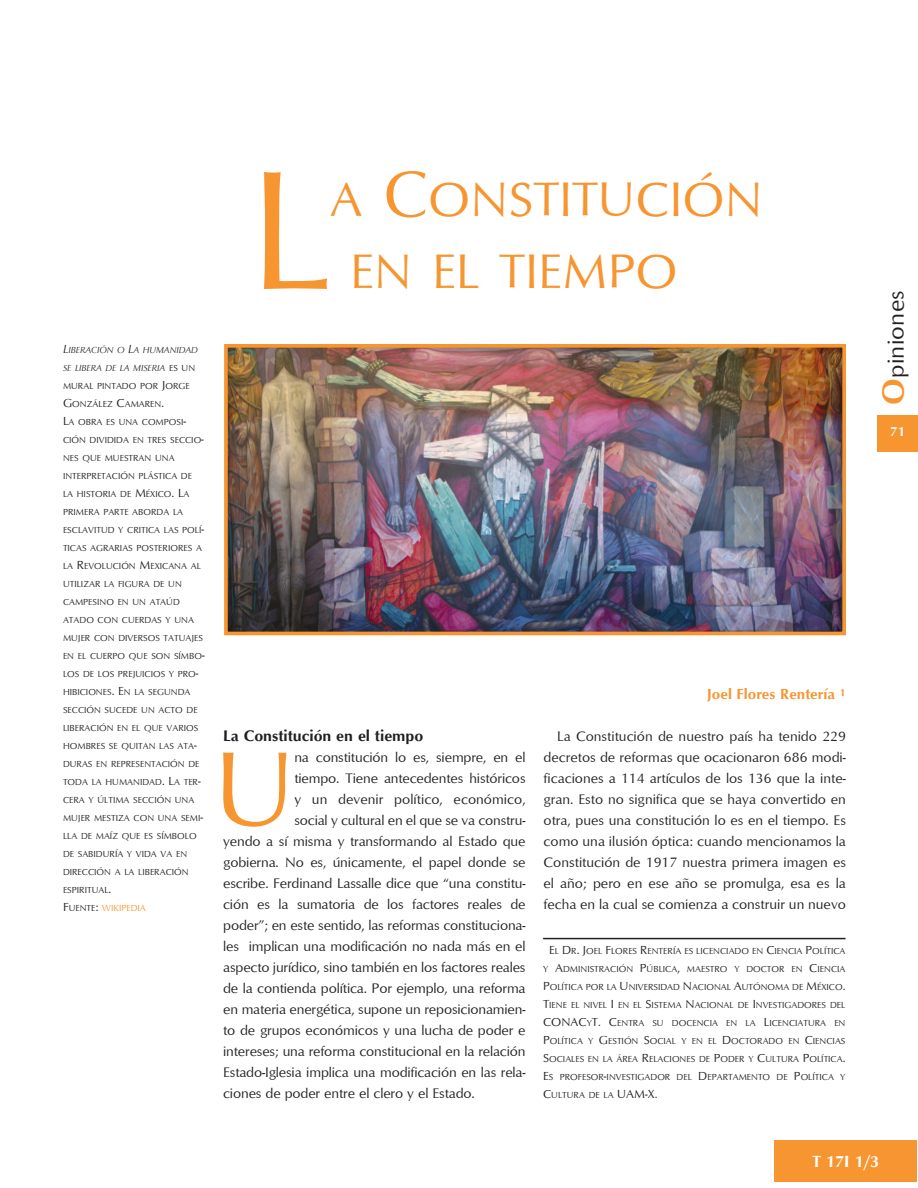
<style>
.page{position:relative;width:918px;height:1188px;background:#fff}
.page>*{position:absolute;margin:0;border:0;box-sizing:border-box;transform-origin:0 0}
.cabeza1_-_CAPITULAR{font:173.85px "Optimum";color:#f79530}
.cuerpoCapitular{font:108.3px "Optimum";color:#f79530}
.cabeza1{font:49.8px "Optimum";color:#f79530}
.t1{font:24px "Optimum";letter-spacing:.01em;color:#231f20}
.t2{font:700 16.5px "Optimum";color:#fff}
.subtitulo{font:700 15.75px "Optimum";color:#231f20}
.autor{font:700 15px "Optimum";color:#f79530}
.cuerpoCapitular-2{font:14.25px "Optimum";letter-spacing:-.01em;color:#231f20}
.cuerpo_de_texto{font:14.25px/21px "Optimum";color:#231f20;text-align:justify}
.folio{font:700 13.5px "Optimum";color:#fff}
.pie{font:12px "Optimum";color:#231f20}
.pies_de_foto{font:9px/18px "Optimum";color:#231f20}
.pie-2{font:9px/18px "Optimum";color:#231f20;text-align:justify}
.pies_de_foto-2{font:italic 9px/18px "Optimum";color:#231f20}
.pies_de_foto-3{font:9px "Optimum";color:#f79530}
.s1{font-size:66.45px}
.s2{font-size:12px}
.s3{font-style:normal}
.s4{font-style:normal;font-size:12px}
.s5{font-size:12px;color:#231f20}
.s6{color:#231f20}
.s7{font-weight:700;font-size:31.5px;color:#f79530}
</style>
<div class="page">
<div style="left:877px;top:415px;width:41px;height:36px;background:#f79530"></div>
<div style="left:775px;top:1140px;width:142px;height:42px;background:#f79530"></div>
<img style="left:229px;top:349px;width:612px;height:281px">
<div style="left:224px;top:344px;width:622px;height:291px;border:4px solid #f79530"></div>
<hr style="left:543px;top:938px;width:303px;height:1px;background:#231f20">
<p class="cabeza1" style="left:330px;top:169px;width:434px">A <span class="s1">C</span>ONSTITUCIÓN</p>
<p class="cabeza1_-_CAPITULAR" style="left:249px;top:123px;width:65px">L</p>
<p class="cabeza1" style="left:350px;top:241px;width:329px">EN EL TIEMPO</p>
<p class="pies_de_foto-2" style="left:63px;top:341px;width:136px"><span class="s2">L</span>IBERACIÓN O <span class="s2">L</span>A HUMANIDAD<br>SE LIBERA DE LA MISERIA <span class="s3">ES UN<br>MURAL PINTADO POR</span> <span class="s4">J</span><span class="s3">ORGE<br></span><span class="s4">G</span> <span class="s3">ONZÁLEZ</span> <span class="s4">C</span><span class="s3">AMAREN</span><span class="s4">.</span></p>
<p class="pies_de_foto" style="left:63px;top:413px;width:143px"><span class="s2">L</span>A OBRA ES UNA COMPOSI<span class="s2">-<br></span>CIÓN DIVIDIDA EN TRES SECCIO<span class="s2">-<br></span>NES QUE MUESTRAN UNA<br>INTERPRETACIÓN PLÁSTICA DE<br>LA HISTORIA DE <span class="s2">M</span> ÉXICO<span class="s2">. L</span>A<br>PRIMERA PARTE ABORDA LA<br>ESCLAVITUD Y CRITICA LAS POLÍ<span class="s2">-<br></span>TICAS AGRARIAS POSTERIORES A<br>LA <span class="s2">R</span>EVOLUCIÓN <span class="s2">M</span> EXICANA AL<br>UTILIZAR LA FIGURA DE UN<br>CAMPESINO EN UN ATAÚD<br>ATADO CON CUERDAS Y UNA<br>MUJER CON DIVERSOS TATUAJES<br>EN EL CUERPO QUE SON SÍMBO<span class="s2">-<br></span>LOS DE LOS PREJUICIOS Y PRO<span class="s2">-<br></span>HIBICIONES<span class="s2">. E</span>N LA SEGUNDA<br>SECCIÓN SUCEDE UN ACTO DE<br>LIBERACIÓN EN EL QUE VARIOS<br>HOMBRES SE QUITAN LAS ATA<span class="s2">-<br></span>DURAS EN REPRESENTACIÓN DE<br>TODA LA HUMANIDAD<span class="s2">. L</span>A TER<span class="s2">-<br></span>CERA Y ÚLTIMA SECCIÓN UNA<br>MUJER MESTIZA CON UNA SEMI<span class="s2">-<br></span>LLA DE MAÍZ QUE ES SÍMBOLO<br>DE SABIDURÍA Y VIDA VA EN<br>DIRECCIÓN A LA LIBERACIÓN<br>ESPIRITUAL<span class="s2">.</span></p>
<p class="pies_de_foto-3" style="left:63px;top:902px;width:84px"><span class="s5">F</span><span class="s6">UENTE</span><span class="s5">:</span> WIKIPEDIA</p>
<p class="subtitulo" style="left:223px;top:727px;width:202px">La Constitución en el tiempo</p>
<p class="cuerpoCapitular" style="left:214px;top:722px;width:83px">U</p>
<p class="cuerpoCapitular-2" style="left:294px;top:748px;width:233px">na constitución lo es, siempre, en el</p>
<p class="cuerpoCapitular-2" style="left:294px;top:769px;width:233px">tiempo. Tiene antecedentes históricos</p>
<p class="cuerpoCapitular-2" style="left:294px;top:790px;width:233px">y un devenir político, económico,</p>
<p class="cuerpoCapitular-2" style="left:294px;top:811px;width:233px">social y cultural en el que se va constru-</p>
<p class="cuerpoCapitular-2" style="left:223px;top:832px;width:304px">yendo a sí misma y transformando al Estado que</p>
<p class="cuerpoCapitular-2" style="left:223px;top:853px;width:304px">gobierna. No es, únicamente, el papel donde se</p>
<p class="cuerpoCapitular-2" style="left:223px;top:874px;width:304px">escribe. Ferdinand Lassalle dice que “una constitu-</p>
<p class="cuerpoCapitular-2" style="left:223px;top:895px;width:304px">ción es la sumatoria de los factores reales de</p>
<p class="cuerpoCapitular-2" style="left:223px;top:916px;width:304px">poder”; en este sentido, las reformas constituciona-</p>
<p class="cuerpoCapitular-2" style="left:223px;top:937px;width:304px">les implican una modificación no nada más en el</p>
<p class="cuerpoCapitular-2" style="left:223px;top:958px;width:304px">aspecto jurídico, sino también en los factores reales</p>
<p class="cuerpoCapitular-2" style="left:223px;top:979px;width:304px">de la contienda política. Por ejemplo, una reforma</p>
<p class="cuerpoCapitular-2" style="left:223px;top:1000px;width:304px">en materia energética, supone un reposicionamien-</p>
<p class="cuerpoCapitular-2" style="left:223px;top:1021px;width:304px">to de grupos económicos y una lucha de poder e</p>
<p class="cuerpoCapitular-2" style="left:223px;top:1042px;width:304px">intereses; una reforma constitucional en la relación</p>
<p class="cuerpoCapitular-2" style="left:223px;top:1063px;width:304px">Estado-Iglesia implica una modificación en las rela-</p>
<p class="cuerpoCapitular-2" style="left:223px;top:1084px;width:253px">ciones de poder entre el clero y el Estado.</p>
<p class="autor" style="left:707px;top:685px;width:140px">Joel Flores Rentería <sup>1</sup></p>
<p class="cuerpo_de_texto" style="left:544px;top:725px;width:304px;text-indent:14px">La Constitución de nuestro país ha tenido 229 decretos de reformas que ocacionaron 686 modi&shy;ficaciones a 114 artículos de los 136 que la inte&shy;gran. Esto no significa que se haya convertido en otra, pues una constitución lo es en el tiempo. Es como una ilusión óptica: cuando mencionamos la Constitución de 1917 nuestra primera imagen es el año; pero en ese año se promulga, esa es la fecha en la cual se comienza a construir un nuevo</p>
<p class="pie-2" style="left:543px;top:942px;width:304px;text-indent:6px"><span class="s2">E</span>L <span class="s2">D</span> R<span class="s2">. J</span>OEL <span class="s2">F</span>LORES <span class="s2">R</span>ENTERÍA ES LICENCIADO EN <span class="s2">C</span>IENCIA <span class="s2">P</span>OLÍTICA Y <span class="s2">A</span>DMINISTRACIÓN <span class="s2">P</span>ÚBLICA<span class="s2">,</span> MAESTRO Y DOCTOR EN <span class="s2">C</span>IENCIA <span class="s2">P</span>OLÍTICA POR LA <span class="s2">U</span> NIVERSIDAD <span class="s2">N</span>ACIONAL <span class="s2">A</span>UTÓNOMA DE <span class="s2">M</span> ÉXICO<span class="s2">.<br>T</span>IENE EL NIVEL <span class="s2">I</span> EN EL <span class="s2">S</span>ISTEMA <span class="s2">N</span>ACIONAL DE <span class="s2">I</span> NVESTIGADORES DEL</p>
<p class="pie" style="left:543px;top:1015px;width:18px">CONA</p>
<p class="pie-2" style="left:543px;top:1014px;width:304px;text-indent:35px"><span class="s2">C</span>Y<span class="s2">T. C</span>ENTRA SU DOCENCIA EN LA <span class="s2">L</span>ICENCIATURA EN <span class="s2">P</span>OLÍTICA Y <span class="s2">G</span> ESTIÓN <span class="s2">S</span>OCIAL Y EN EL <span class="s2">D</span>OCTORADO EN <span class="s2">C</span>IENCIAS <span class="s2">S</span>OCIALES EN LA ÁREA <span class="s2">R</span>ELACIONES DE <span class="s2">P</span>ODER Y <span class="s2">C</span>ULTURA <span class="s2">P</span>OLÍTICA<span class="s2">.<br>E</span>S PROFESOR<span class="s2">-</span>INVESTIGADOR DEL <span class="s2">D</span> EPARTAMENTO DE <span class="s2">P</span>OLÍTICA Y <span class="s2">C</span>ULTURA DE LA <span class="s2">UAM</span></p>
<p class="pie" style="left:645px;top:1087px;width:14px">-X.</p>
<h3 class="t1" style="left:881px;top:405px;width:116px;rotate:-90deg"><span class="s7">O</span>piniones</h3>
<p class="folio" style="left:890px;top:424px;width:16px">71</p>
<p class="t2" style="left:813px;top:1152px;width:68px">T 17I 1/3</p>
</div>
